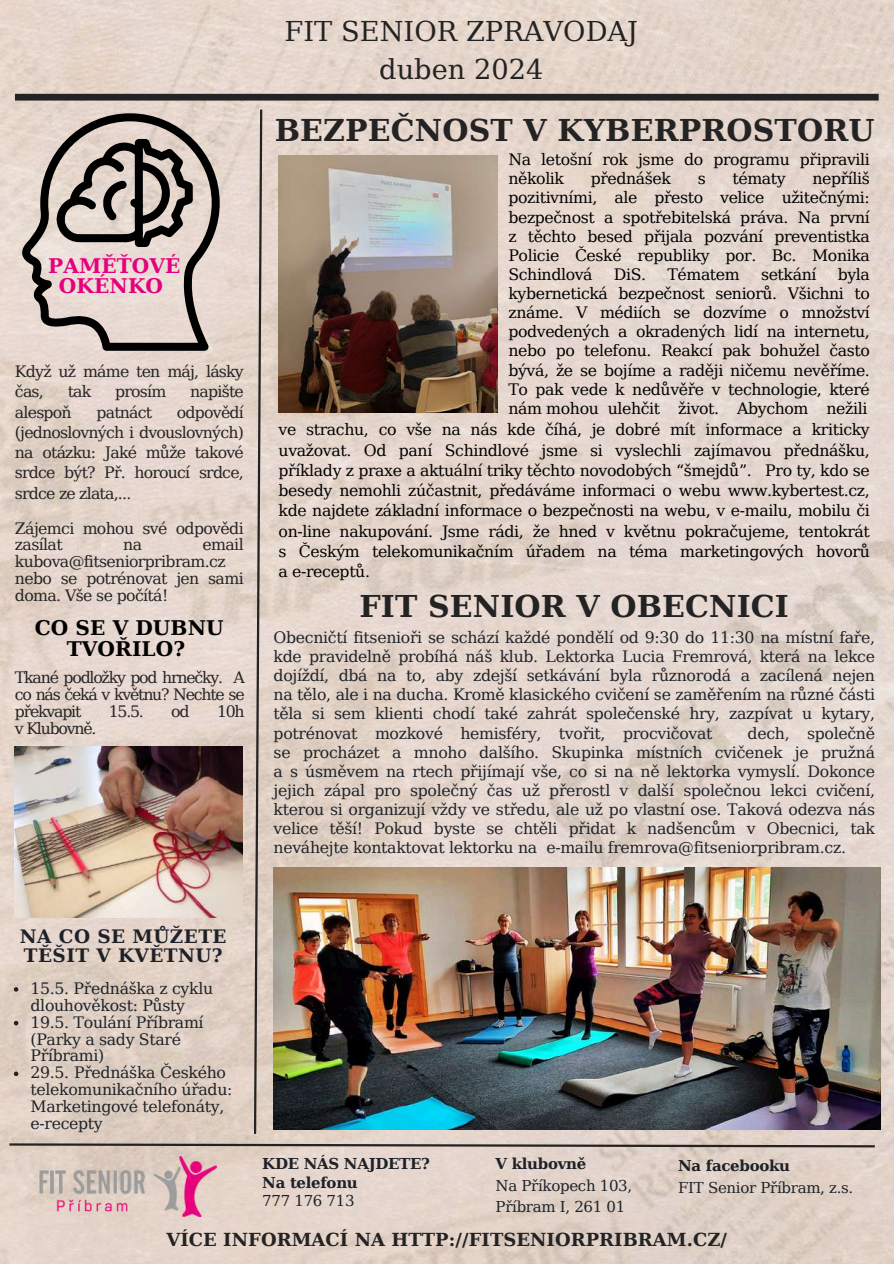
<style>
.page{position:relative;width:894px;height:1264px;background:#fff}
.page>*{position:absolute;margin:0;border:0;box-sizing:border-box;transform-origin:0 0}
.t1{font:700 30px "DejaVu Serif";letter-spacing:.005em;color:#242323}
.t2{font:27.3px/37.2px "DejaVu Serif";color:#242323;text-align:center}
.t3{font:700 20.1px/20.2px "DejaVu Serif";letter-spacing:.005em;color:#000;text-align:center}
.t4{font:700 20.1px/20.2px "DejaVu Serif";letter-spacing:.005em;color:#e6007e;text-align:center}
.t5{font:700 18.45px/19.2px "DejaVu Serif";letter-spacing:.025em;color:#1e2228}
.t6{font:700 17.85px "DejaVu Serif";letter-spacing:.005em;color:#242323}
.t7{font:15.75px/19.2px "DejaVu Serif";letter-spacing:-.025em;color:#000;text-align:justify}
.t8{font:15.75px/19.2px "DejaVu Serif";letter-spacing:-.02em;color:#1e2228;text-align:justify}
.t9{font:15.75px/16.8px "DejaVu Serif";letter-spacing:-.05em;color:#242323}
.t10{font:15.75px "DejaVu Serif";letter-spacing:-.08em;color:#242323}
.t11{font:15px/21.3px "DejaVu Serif";letter-spacing:-.02em;color:#1e2228}
.t12{font:700 15px/19.2px "DejaVu Serif";letter-spacing:-.02em;color:#1e2228}
</style>
<div class="page">
<img style="left:0;top:0;width:893px;height:1263px">
<div style="left:15px;top:94px;width:863px;height:7px;background:#242323"></div>
<img style="left:39px;top:1156px;width:177px;height:60px">
<svg style="left:253px;top:107px;width:10px;height:1029px;background:#b7aba3"></svg>
<svg style="left:7px;top:1142px;width:869px;height:6px;background:#998f89"></svg>
<svg style="left:22px;top:113px;width:198px;height:238px;background:#bfb4ad"></svg>
<svg style="left:57px;top:139px;width:136px;height:108px;background:#918882"></svg>
<img style="left:273px;top:867px;width:607px;height:262px">
<img style="left:15px;top:746px;width:227px;height:171px">
<img style="left:278px;top:155px;width:219px;height:258px">
<svg style="left:14px;top:987px;width:4px;height:4px"></svg>
<svg style="left:14px;top:1020px;width:4px;height:5px"></svg>
<svg style="left:14px;top:1071px;width:4px;height:5px"></svg>
<h2 class="t2" style="left:284px;top:13px;width:355px">FIT SENIOR ZPRAVODAJ duben 2024</h2>
<p class="t4" style="left:48px;top:256px;width:134px">PAMĚŤOVÉ<br>OKÉNKO</p>
<p class="t9" style="left:15px;top:361px;width:230px;line-height:20.2px">Když už máme ten máj, lásky čas,</p>
<p class="t9" style="left:68px;top:383px;width:25px">tak</p>
<p class="t9" style="left:115px;top:383px;width:53px">prosím</p>
<p class="t9" style="left:190px;top:383px;width:55px">napište</p>
<p class="t9" style="left:15px;top:404px;width:58px">alespoň</p>
<p class="t9" style="left:96px;top:404px;width:57px">patnáct</p>
<p class="t9" style="left:15px;top:402px;width:230px;line-height:20.2px;text-align:justify;text-indent:162px">odpovědí (jednoslovných i dvouslovných) na otázku: Jaké může takové srdce být? Př. horoucí srdce, srdce ze zlata,...</p>
<p class="t9" style="left:15px;top:519px;width:230px">Zájemci mohou své odpovědi zasílat</p>
<p class="t9" style="left:15px;top:536px;width:230px;text-indent:187px">email kubova@fitseniorpribram.cz nebo se potrénovat jen sami doma. Vše se počítá!</p>
<p class="t9" style="left:123px;top:536px;width:20px">na</p>
<p class="t3" style="left:35px;top:618px;width:190px">CO SE V DUBNU<br>TVOŘILO?</p>
<p class="t9" style="left:15px;top:669px;width:231px;text-align:justify">Tkané podložky pod hrnečky. A co nás čeká v květnu? Nechte se překvapit</p>
<p class="t9" style="left:109px;top:703px;width:37px">15.5.</p>
<p class="t9" style="left:171px;top:703px;width:20px">od</p>
<p class="t9" style="left:217px;top:703px;width:29px">10h</p>
<p class="t10" style="left:15px;top:719px;width:83px">v Klubovně.</p>
<h1 class="t1" style="left:274px;top:112px;width:601px">BEZPEČNOST V KYBERPROSTORU</h1>
<p class="t7" style="left:508px;top:150px;width:363px">Na letošní rok jsme do programu připravili několik</p>
<p class="t7" style="left:508px;top:169px;width:363px;text-indent:304px">nepříliš pozitivními, ale přesto velice užitečnými: bezpečnost a spotřebitelská práva. Na první z těchto besed přijala pozvání preventistka Policie České republiky por. Bc. Monika Schindlová</p>
<p class="t7" style="left:590px;top:169px;width:82px">přednášek</p>
<p class="t7" style="left:697px;top:169px;width:10px">s</p>
<p class="t7" style="left:732px;top:169px;width:55px">tématy</p>
<p class="t7" style="left:613px;top:265px;width:34px">DiS.</p>
<p class="t7" style="left:667px;top:265px;width:74px">Tématem</p>
<p class="t7" style="left:760px;top:265px;width:57px">setkání</p>
<p class="t7" style="left:508px;top:265px;width:363px;text-indent:329px">byla kybernetická bezpečnost seniorů. Všichni to známe. V médiích se dozvíme o množství podvedených a okradených lidí na internetu, nebo po telefonu. Reakcí pak bohužel často bývá, že se bojíme a raději ničemu nevěříme.<br>To pak vede k nedůvěře v technologie, které nám mohou ulehčit život. Abychom nežili</p>
<p class="t7" style="left:278px;top:420px;width:592px;line-height:20.2px">ve strachu, co vše na nás kde číhá, je dobré mít informace a kriticky uvažovat. Od paní Schindlové jsme si vyslechli zajímavou přednášku, příklady z praxe a aktuální triky těchto novodobých “šmejdů”. Pro ty, kdo se besedy nemohli zúčastnit, předáváme informaci o webu www.kybertest.cz, kde najdete základní informace o bezpečnosti na webu, v e-mailu, mobilu či on-line nakupování. Jsme rádi, že hned v květnu pokračujeme, tentokrát s Českým telekomunikačním úřadem na téma marketingových hovorů a e-receptů.</p>
<h1 class="t1" style="left:359px;top:589px;width:431px">FIT SENIOR V OBECNICI</h1>
<p class="t8" style="left:273px;top:628px;width:603px">Obecničtí fitsenioři se schází každé pondělí od 9:30 do 11:30 na místní faře, kde pravidelně probíhá náš klub. Lektorka Lucia Fremrová, která na lekce dojíždí, dbá na to, aby zdejší setkávání byla různorodá a zacílená nejen na tělo, ale i na ducha. Kromě klasického cvičení se zaměřením na různé části těla si sem klienti chodí také zahrát společenské hry, zazpívat u kytary, potrénovat mozkové hemisféry, tvořit, procvičovat</p>
<p class="t8" style="left:273px;top:723px;width:603px;text-indent:474px">dech, společně se procházet a mnoho dalšího. Skupinka místních cvičenek je pružná a s úsměvem na rtech přijímají vše, co si na ně lektorka vymyslí. Dokonce jejich zápal pro společný čas už přerostl v další společnou lekci cvičení, kterou si organizují vždy ve středu, ale už po vlastní ose. Taková odezva nás velice těší! Pokud byste se chtěli přidat k nadšencům v Obecnici, tak neváhejte kontaktovat lektorku na e-mailu fremrova@fitseniorpribram.cz.</p>
<p class="t5" style="left:20px;top:927px;width:208px">NA CO SE MŮŽETE<br>TĚŠIT V KVĚTNU?</p>
<p class="t8" style="left:31px;top:980px;width:203px;line-height:16.8px;text-align:left">15.5. Přednáška z cyklu dlouhověkost: Půsty<br>19.5. Toulání Příbramí (Parky a sady Staré<br>Příbrami)<br>29.5. Přednáška Českého telekomunikačního úřadu:<br>Marketingové telefonáty, e-recepty</p>
<p class="t12" style="left:262px;top:1153px;width:169px">KDE NÁS NAJDETE?<br>Na telefonu</p>
<p class="t11" style="left:262px;top:1190px;width:94px">777 176 713</p>
<p class="t12" style="left:495px;top:1154px;width:92px">V klubovně</p>
<p class="t11" style="left:495px;top:1174px;width:138px">Na Příkopech 103,<br>Příbram I, 261 01</p>
<p class="t12" style="left:678px;top:1156px;width:113px">Na facebooku</p>
<p class="t11" style="left:678px;top:1176px;width:177px">FIT Senior Příbram, z.s.</p>
<p class="t6" style="left:166px;top:1228px;width:562px">VÍCE INFORMACÍ NA HTTP://FITSENIORPRIBRAM.CZ/</p>
</div>
